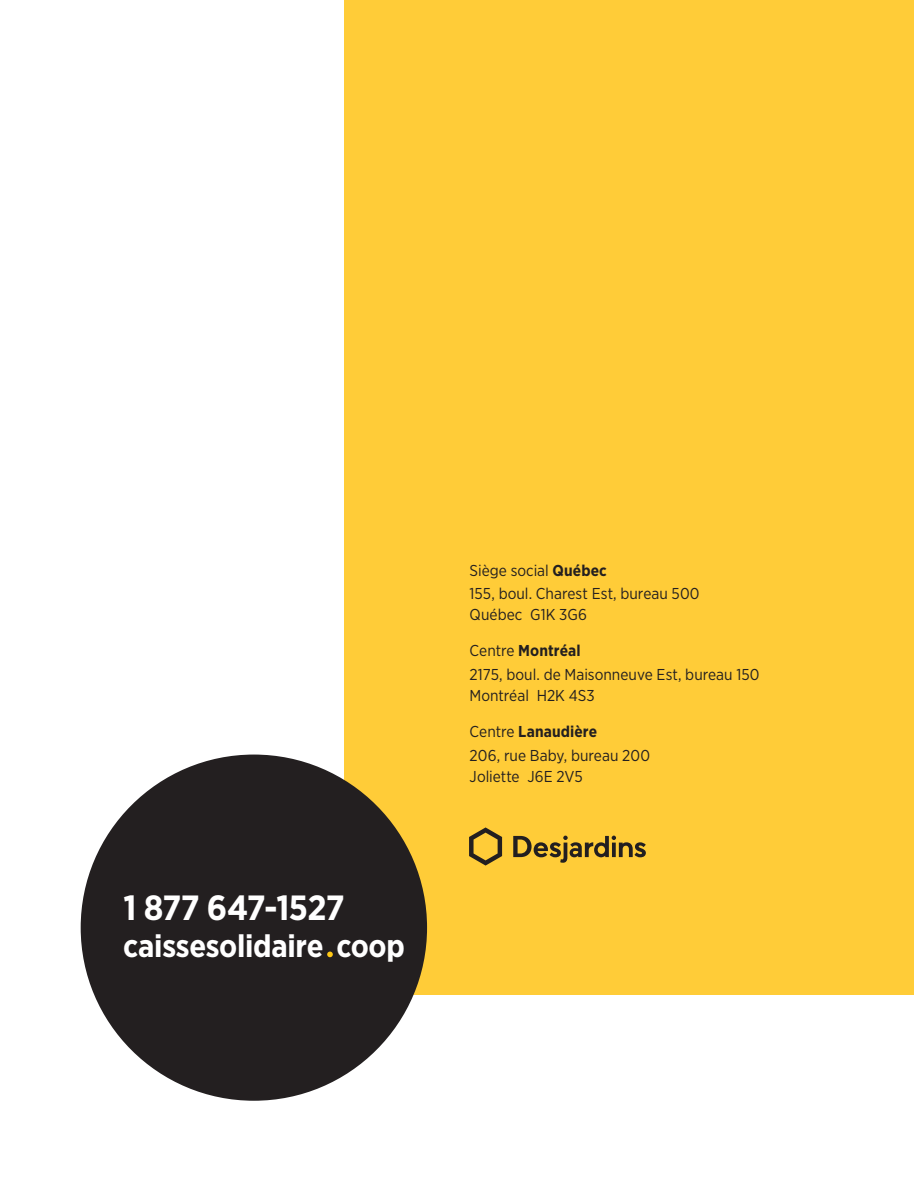
<style>
.page{position:relative;width:914px;height:1197px;background:#fff}
.page>*{position:absolute;margin:0;border:0;box-sizing:border-box;transform-origin:0 0}
.t1{font:700 35px "Gotham Narrow";letter-spacing:-.02em;color:#fff}
.t2{font:700 31.5px "Gotham Narrow";letter-spacing:-.01em;color:#fff}
.t3{font:15.75px/23.4px "Gotham Narrow";color:#231f20}
.s1{font-weight:700}
</style>
<div class="page">
<div style="left:344px;top:0;width:570px;height:994px;background:#ffcc38"></div>
<div style="left:81px;top:755px;width:346px;height:346px;background:#231f20;border-radius:50%"></div>
<svg style="left:327px;top:952px;width:6px;height:5px"></svg>
<svg style="left:469px;top:827px;width:33px;height:39px"></svg>
<svg style="left:513px;top:836px;width:133px;height:27px"></svg>
<h1 class="t1" style="left:123px;top:885px;width:222px">1 877 647-1527</h1>
<h2 class="t2" style="left:123px;top:926px;width:283px">caissesolidaire coop</h2>
<p class="t3" style="left:469px;top:558px;width:231px">Siège social <span class="s1">Québec<br></span>155, boul. Charest Est, bureau 500</p>
<p class="t3" style="left:469px;top:603px;width:119px">Québec G1K 3G6</p>
<p class="t3" style="left:469px;top:639px;width:291px">Centre <span class="s1">Montréal<br></span>2175, boul. de Maisonneuve Est, bureau 150</p>
<p class="t3" style="left:469px;top:683px;width:127px">Montréal H2K 4S3</p>
<p class="t3" style="left:469px;top:719px;width:182px">Centre <span class="s1">Lanaudière<br></span>206, rue Baby, bureau 200</p>
<p class="t3" style="left:469px;top:764px;width:115px">Joliette J6E 2V5</p>
</div>
